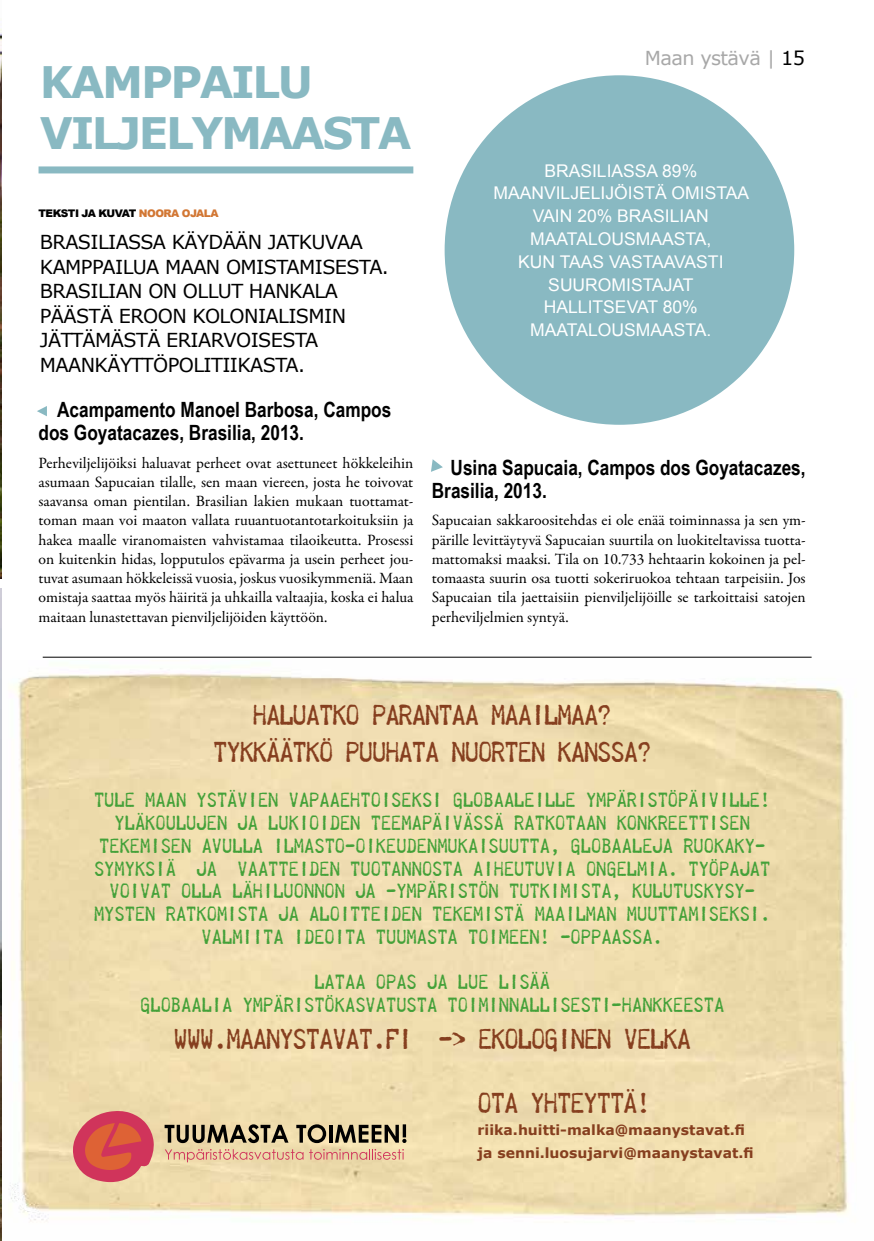
<style>
.page{position:relative;width:874px;height:1241px;background:#fff}
.page>*{position:absolute;margin:0;border:0;box-sizing:border-box;transform-origin:0 0}
.t1{font:700 43.4px/50.8px "Verdana";letter-spacing:-.055em;color:#89b9c2}
.t2{font:24.5px/36.8px "Telegraphem";letter-spacing:-.045em;color:#863f1f;text-align:center}
.t3{font:700 21px/22.8px "Arial Narrow";color:#000}
.t4{font:19.25px/24.5px "Verdana";letter-spacing:-.03em;color:#000}
.t5{font:19.25px "Verdana";letter-spacing:-.03em;color:#a8a8a8}
.t6{font:17.5px/22.8px "Telegraphem";color:#44a139;text-align:center}
.t7{font:17.5px/22.8px "Arial";color:#fff;text-align:center}
.t8{font:15.75px/19.2px "Garamond Premr Pro";color:#000;text-align:justify}
.t9{font:700 14px/22.8px "Verdana";color:#863f1f}
.t10{font:900 10.5px "Arial";letter-spacing:-.05em;color:#000}
.s1{color:#d27734}
.s2{color:#000}
</style>
<div class="page">
<img style="left:10px;top:668px;width:843px;height:554px">
<svg style="left:164px;top:1124px;width:124px;height:18px;background:#867a5f"></svg>
<svg style="left:296px;top:1124px;width:30px;height:18px"></svg>
<hr style="left:329px;top:1124px;width:3px;height:18px;background:#000">
<svg style="left:335px;top:1124px;width:71px;height:18px"></svg>
<svg style="left:165px;top:1148px;width:138px;height:14px;background:#e7bc9c"></svg>
<svg style="left:309px;top:1148px;width:94px;height:11px"></svg>
<svg style="left:70px;top:1110px;width:84px;height:72px;background:#db6b66"></svg>
<img style="left:0;top:588px;width:2px;height:652px">
<img style="left:0;top:29px;width:2px;height:549px">
<hr style="left:43px;top:656px;width:768px;height:1px;background:#000">
<svg style="left:431px;top:459px;width:11px;height:13px"></svg>
<svg style="left:37px;top:406px;width:10px;height:10px"></svg>
<div style="left:38px;top:166px;width:375px;height:7px;background:#89b9c2"></div>
<div style="left:444px;top:75px;width:349px;height:349px;background:#89b9c2;border-radius:50%"></div>
<h1 class="t1" style="left:40px;top:56px;width:373px">KAMPPAILU<br>VILJELYMAASTA</h1>
<p class="t10" style="left:38px;top:206px;width:181px">TEKSTI JA KUVAT <span class="s1">NOORA OJALA</span></p>
<p class="t4" style="left:40px;top:230px;width:350px">BRASILIASSA KÄYDÄÄN JATKUVAA<br>KAMPPAILUA MAAN OMISTAMISESTA.<br>BRASILIAN ON OLLUT HANKALA<br>PÄÄSTÄ EROON KOLONIALISMIN<br>JÄTTÄMÄSTÄ ERIARVOISESTA<br>MAANKÄYTTÖPOLITIIKASTA.</p>
<h3 class="t3" style="left:38px;top:397px;width:354px;text-indent:19px">Acampamento Manoel Barbosa, Campos dos Goyatacazes, Brasilia, 2013.</h3>
<p class="t8" style="left:38px;top:453px;width:376px">Perheviljelijöiksi haluavat perheet ovat asettuneet hökkeleihin asumaan Sapucaian tilalle, sen maan viereen, josta he toivovat saavansa oman pientilan. Brasilian lakien mukaan tuottamat&shy;toman maan voi maaton vallata ruuantuotantotarkoituksiin ja hakea maalle viranomaisten vahvistamaa tilaoikeutta. Prosessi on kuitenkin hidas, lopputulos epävarma ja usein perheet jou&shy;tuvat asumaan hökkeleissä vuosia, joskus vuosikymmeniä. Maan omistaja saattaa myös häiritä ja uhkailla valtaajia, koska ei halua maitaan lunastettavan pienviljelijöiden käyttöön.</p>
<p class="t5" style="left:644px;top:45px;width:161px">Maan ystävä | <span class="s2">15</span></p>
<p class="t7" style="left:493px;top:159px;width:257px">BRASILIASSA 89%<br>MAANVILJELIJÖISTÄ OMISTAA<br>VAIN 20% BRASILIAN<br>MAATALOUSMAASTA,<br>KUN TAAS VASTAAVASTI<br>SUUROMISTAJAT<br>HALLITSEVAT 80%<br>MAATALOUSMAASTA.</p>
<h3 class="t3" style="left:431px;top:455px;width:375px;text-indent:19px">Usina Sapucaia, Campos dos Goyatacazes,<br>Brasilia, 2013.</h3>
<p class="t8" style="left:431px;top:511px;width:375px">Sapucaian sakkaroositehdas ei ole enää toiminnassa ja sen ym&shy;pärille levittäytyvä Sapucaian suurtila on luokiteltavissa tuotta&shy;mattomaksi maaksi. Tila on 10.733 hehtaarin kokoinen ja pel&shy;tomaasta suurin osa tuotti sokeriruokoa tehtaan tarpeisiin. Jos Sapucaian tila jaettaisiin pienviljelijöille se tarkoittaisi satojen perheviljelmien syntyä.</p>
<h2 class="t2" style="left:213px;top:694px;width:439px">HALUATKO PARANTAA MAAILMAA?<br>TYKKÄÄTKÖ PUUHATA NUORTEN KANSSA?</h2>
<p class="t6" style="left:94px;top:787px;width:677px">TULE MAAN YSTÄVIEN VAPAAEHTOISEKSI GLOBAALEILLE YMPÄRISTÖPÄIVILLE!<br>YLÄKOULUJEN JA LUKIOIDEN TEEMAPÄIVÄSSÄ RATKOTAAN KONKREETTISEN TEKEMISEN AVULLA ILMASTO-OIKEUDENMUKAISUUTTA, GLOBAALEJA RUOKAKY-SYMYKSIÄ JA VAATTEIDEN TUOTANNOSTA AIHEUTUVIA ONGELMIA. TYÖPAJAT VOIVAT OLLA LÄHILUONNON JA -YMPÄRISTÖN TUTKIMISTA, KULUTUSKYSY-MYSTEN RATKOMISTA JA ALOITTEIDEN TEKEMISTÄ MAAILMAN MUUTTAMISEKSI.<br>VALMIITA IDEOITA TUUMASTA TOIMEEN! -OPPAASSA.</p>
<p class="t6" style="left:140px;top:969px;width:585px">LATAA OPAS JA LUE LISÄÄ<br>GLOBAALIA YMPÄRISTÖKASVATUSTA TOIMINNALLISESTI-HANKKEESTA</p>
<h2 class="t2" style="left:173px;top:1018px;width:519px">WWW.MAANYSTAVAT.FI -&gt; EKOLOGINEN VELKA</h2>
<h2 class="t2" style="left:477px;top:1082px;width:175px">OTA YHTEYTTÄ!</h2>
<p class="t9" style="left:477px;top:1118px;width:277px">riika.huitti-malka@maanystavat.fi ja senni.luosujarvi@maanystavat.fi</p>
</div>
